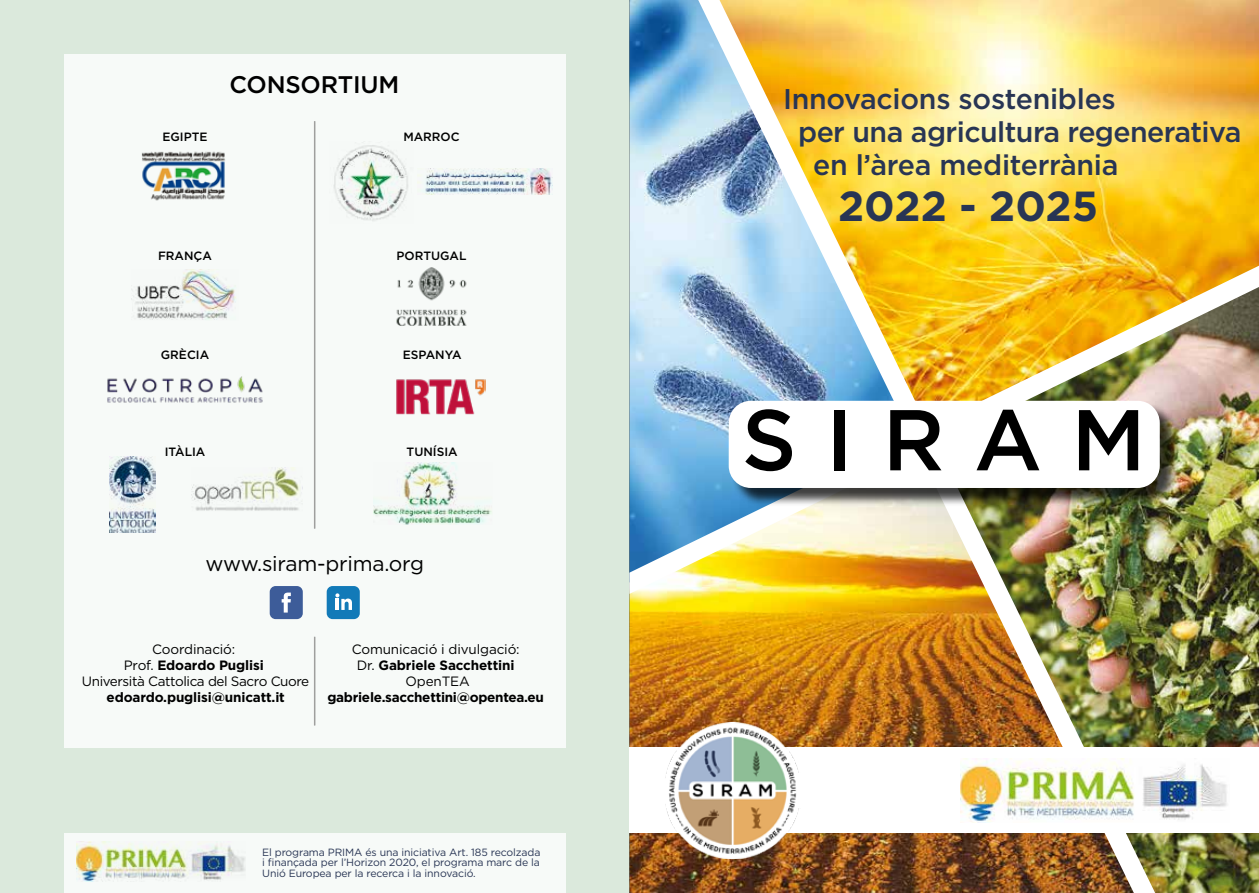
<style>
.page{position:relative;width:1259px;height:893px;background:#fff}
.page>*{position:absolute;margin:0;border:0;box-sizing:border-box;transform-origin:0 0}
.t1{font:500 85.95px "Gotham";letter-spacing:.34em;color:#000}
.t2{font:700 42px "Gotham";color:#283554}
.t3{font:500 28.5px "Gotham";letter-spacing:-.02em;color:#283554}
.t4{font:500 24px "Gotham";letter-spacing:-.01em;color:#000}
.t5{font:21px "Gotham";letter-spacing:-.01em;color:#000}
.t6{font:13.5px/16.2px "Gotham";letter-spacing:-.03em;color:#000;text-align:center}
.t7{font:700 13.5px "Gotham";letter-spacing:-.02em;color:#000}
.t8{font:13.5px/16.2px "Gotham";letter-spacing:-.01em;color:#000;text-align:center}
.t9{font:500 12px "Gotham";color:#000}
.t10{font:10.5px/10.5px "Gotham";letter-spacing:-.01em;color:#283554;text-align:justify}
.s1{font-weight:700}
</style>
<div class="page">
<img style="left:1155px;top:594px;width:104px;height:299px">
<div style="left:0;top:0;width:629px;height:893px;background:#dbe9dc"></div>
<img style="left:629px;top:0;width:69px;height:266px">
<img style="left:1155px;top:0;width:104px;height:266px">
<img style="left:629px;top:594px;width:69px;height:299px">
<div style="left:64px;top:54px;width:502px;height:693px;background:#f7faf8"></div>
<div style="left:64px;top:833px;width:502px;height:60px;background:#f7faf8"></div>
<img style="left:109px;top:456px;width:47px;height:77px">
<img style="left:191px;top:468px;width:112px;height:43px">
<img style="left:141px;top:151px;width:84px;height:50px">
<img style="left:396px;top:379px;width:89px;height:35px">
<img style="left:334px;top:145px;width:74px;height:76px">
<img style="left:396px;top:267px;width:71px;height:59px">
<img style="left:373px;top:462px;width:119px;height:63px">
<img style="left:133px;top:270px;width:103px;height:50px">
<img style="left:698px;top:0;width:457px;height:893px">
<img style="left:629px;top:266px;width:630px;height:328px">
<div style="left:629px;top:747px;width:630px;height:86px;background:#fff"></div>
<img style="left:960px;top:759px;width:267px;height:63px">
<img style="left:77px;top:841px;width:169px;height:40px">
<img style="left:664px;top:722px;width:136px;height:137px">
<div style="left:731px;top:403px;width:447px;height:104px;background:#000;opacity:.75"></div>
<div style="left:728px;top:401px;width:431px;height:87px;background:#fff;border-radius:22px"></div>
<div style="left:270px;top:586px;width:33px;height:33px;background:#3d5c99;border-radius:6px"></div>
<svg style="left:282px;top:593px;width:9px;height:20px"></svg>
<div style="left:327px;top:586px;width:33px;height:33px;background:#127ab8;border-radius:6px"></div>
<svg style="left:335px;top:593px;width:17px;height:17px"></svg>
<img style="left:107px;top:376px;width:156px;height:27px">
<hr style="left:315px;top:637px;width:1px;height:88px;background:#9d9d9c">
<hr style="left:314px;top:637px;width:1px;height:88px;background:#9d9d9c">
<hr style="left:315px;top:121px;width:1px;height:408px;background:#9d9d9c">
<hr style="left:314px;top:121px;width:1px;height:408px;background:#9d9d9c">
<img style="left:417px;top:168px;width:135px;height:26px">
<p class="t9" style="left:162px;top:129px;width:47px">EGIPTE</p>
<h3 class="t4" style="left:230px;top:69px;width:171px">CONSORTIUM</h3>
<p class="t9" style="left:403px;top:129px;width:58px">MARROC</p>
<p class="t9" style="left:158px;top:248px;width:55px">FRANÇA</p>
<p class="t9" style="left:396px;top:248px;width:72px">PORTUGAL</p>
<p class="t9" style="left:161px;top:347px;width:50px">GRÈCIA</p>
<p class="t9" style="left:403px;top:347px;width:60px">ESPANYA</p>
<p class="t9" style="left:165px;top:444px;width:42px">ITÀLIA</p>
<p class="t9" style="left:407px;top:444px;width:53px">TUNÍSIA</p>
<h3 class="t5" style="left:205px;top:550px;width:220px">www.siram-prima.org</h3>
<p class="t6" style="left:82px;top:640px;width:229px">Coordinació:<br>Prof. <span class="s1">Edoardo Puglisi<br></span>Università Cattolica del Sacro Cuore</p>
<p class="t7" style="left:107px;top:688px;width:180px">edoardo.puglisi@unicatt.it</p>
<p class="t8" style="left:352px;top:640px;width:169px">Comunicació i divulgació:<br>Dr. <span class="s1">Gabriele Sacchettini<br></span>OpenTEA</p>
<p class="t7" style="left:327px;top:688px;width:218px">gabriele.sacchettini@opentea.eu</p>
<p class="t10" style="left:262px;top:847px;width:280px">El programa PRIMA és una iniciativa Art. 185 recolzada i finançada per l’Horizon 2020, el programa marc de la Unió Europea per la recerca i la innovació.</p>
<h3 class="t3" style="left:783px;top:81px;width:334px">Innovacions sostenibles</h3>
<h3 class="t3" style="left:798px;top:114px;width:445px">per una agricultura regenerativa</h3>
<h3 class="t3" style="left:813px;top:147px;width:307px">en l’àrea mediterrània</h3>
<h2 class="t2" style="left:838px;top:178px;width:262px">2022 - 2025</h2>
<h1 class="t1" style="left:741px;top:384px;width:406px">SIRAM</h1>
</div>
